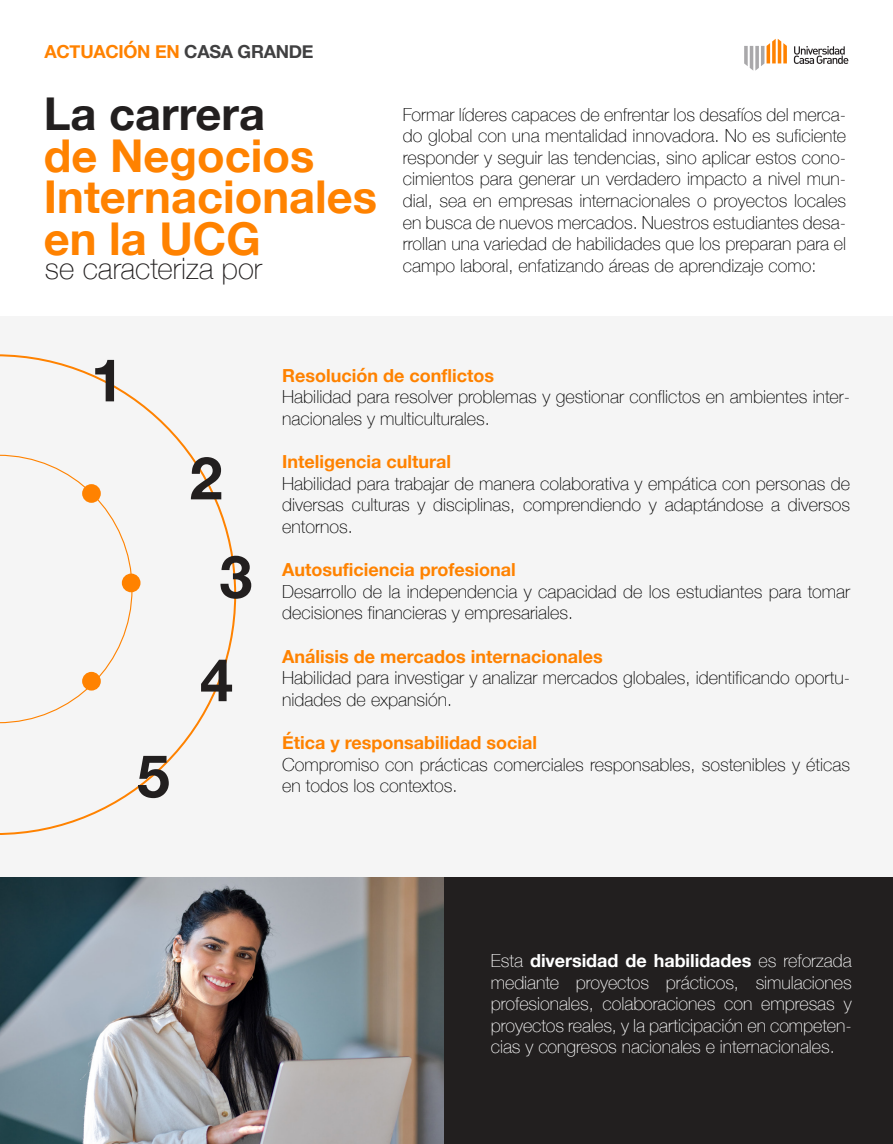
<style>
.page{position:relative;width:893px;height:1144px;background:#fff}
.page>*{position:absolute;margin:0;border:0;box-sizing:border-box;transform-origin:0 0}
.t1{font:700 59.25px/100.8px "Helvetica Neue";color:#221f1f;text-align:center}
.t2{font:700 45.15px/41.5px "Helvetica Neue";color:#ff8200}
.t3{font:700 45.15px "Helvetica Neue";color:#221f1f}
.t4{font:100 29.55px "Helvetica Neue";color:#221f1f}
.t5{font:100 18px/21.6px "Helvetica Neue";color:#000}
.t6{font:100 18px/21.6px "Helvetica Neue";letter-spacing:-.005em;color:#fff;text-align:justify}
.t7{font:700 18px "Helvetica Neue";color:#ff8200}
.s1{color:#404041}
.s2{font-weight:700}
</style>
<div class="page">
<div style="left:0;top:316px;width:892px;height:565px;background:#f5f5f5"></div>
<img style="left:0;top:877px;width:444px;height:266px">
<svg style="left:744px;top:39px;width:43px;height:32px"></svg>
<svg style="left:794px;top:46px;width:54px;height:18px"></svg>
<div style="left:444px;top:877px;width:449px;height:266px;background:#221f1f"></div>
<svg style="left:0;top:354px;width:237px;height:481px"></svg>
<svg style="left:0;top:454px;width:133px;height:269px"></svg>
<div style="left:82px;top:484px;width:19px;height:19px;background:#ff8200;border-radius:50%"></div>
<div style="left:82px;top:672px;width:19px;height:18px;background:#ff8200;border-radius:50%"></div>
<div style="left:122px;top:573px;width:19px;height:19px;background:#ff8200;border-radius:50%"></div>
<p class="t7" style="left:44px;top:38px;width:271px">ACTUACIÓN EN <span class="s1">CASA GRANDE</span></p>
<h2 class="t3" style="left:44px;top:78px;width:223px">La carrera</h2>
<h2 class="t2" style="left:44px;top:136px;width:335px">de Negocios<br>Internacionales en la UCG</h2>
<p class="t5" style="left:403px;top:103px;width:445px;text-align:justify">Formar líderes capaces de enfrentar los desafíos del merca&shy;do global con una mentalidad innovadora. No es suficiente responder y seguir las tendencias, sino aplicar estos cono&shy;cimientos para generar un verdadero impacto a nivel mun&shy;dial, sea en empresas internacionales o proyectos locales en busca de nuevos mercados. Nuestros estudiantes desa&shy;rrollan una variedad de habilidades que los preparan para el</p>
<h3 class="t4" style="left:45px;top:246px;width:219px">se caracteriza por</h3>
<p class="t5" style="left:403px;top:254px;width:415px">campo laboral, enfatizando áreas de aprendizaje como:</p>
<h1 class="t1" style="left:91px;top:331px;width:34px">1</h1>
<h1 class="t1" style="left:137px;top:727px;width:34px">5</h1>
<h1 class="t1" style="left:190px;top:429px;width:64px">2<br>3<br>4</h1>
<p class="t7" style="left:282px;top:361px;width:213px">Resolución de conflictos</p>
<p class="t5" style="left:282px;top:385px;width:569px">Habilidad para resolver problemas y gestionar conflictos en ambientes inter&shy;nacionales y multiculturales.</p>
<p class="t7" style="left:282px;top:447px;width:170px">Inteligencia cultural</p>
<p class="t5" style="left:282px;top:472px;width:569px;text-align:justify">Habilidad para trabajar de manera colaborativa y empática con personas de diversas culturas y disciplinas, comprendiendo y adaptándose a diversos entornos.</p>
<p class="t7" style="left:282px;top:555px;width:235px">Autosuficiencia profesional</p>
<p class="t5" style="left:282px;top:580px;width:569px">Desarrollo de la independencia y capacidad de los estudiantes para tomar decisiones financieras y empresariales.</p>
<p class="t7" style="left:282px;top:642px;width:322px">Análisis de mercados internacionales</p>
<p class="t5" style="left:282px;top:666px;width:569px">Habilidad para investigar y analizar mercados globales, identificando oportu&shy;nidades de expansión.</p>
<p class="t7" style="left:282px;top:728px;width:256px">Ética y responsabilidad social</p>
<p class="t5" style="left:282px;top:752px;width:569px">Compromiso con prácticas comerciales responsables, sostenibles y éticas en todos los contextos.</p>
<p class="t6" style="left:491px;top:948px;width:362px">Esta <span class="s2">diversidad de habilidades</span> es reforzada mediante proyectos prácticos, simulaciones profesionales, colaboraciones con empresas y proyectos reales, y la participación en competen&shy;cias y congresos nacionales e internacionales.</p>
</div>
